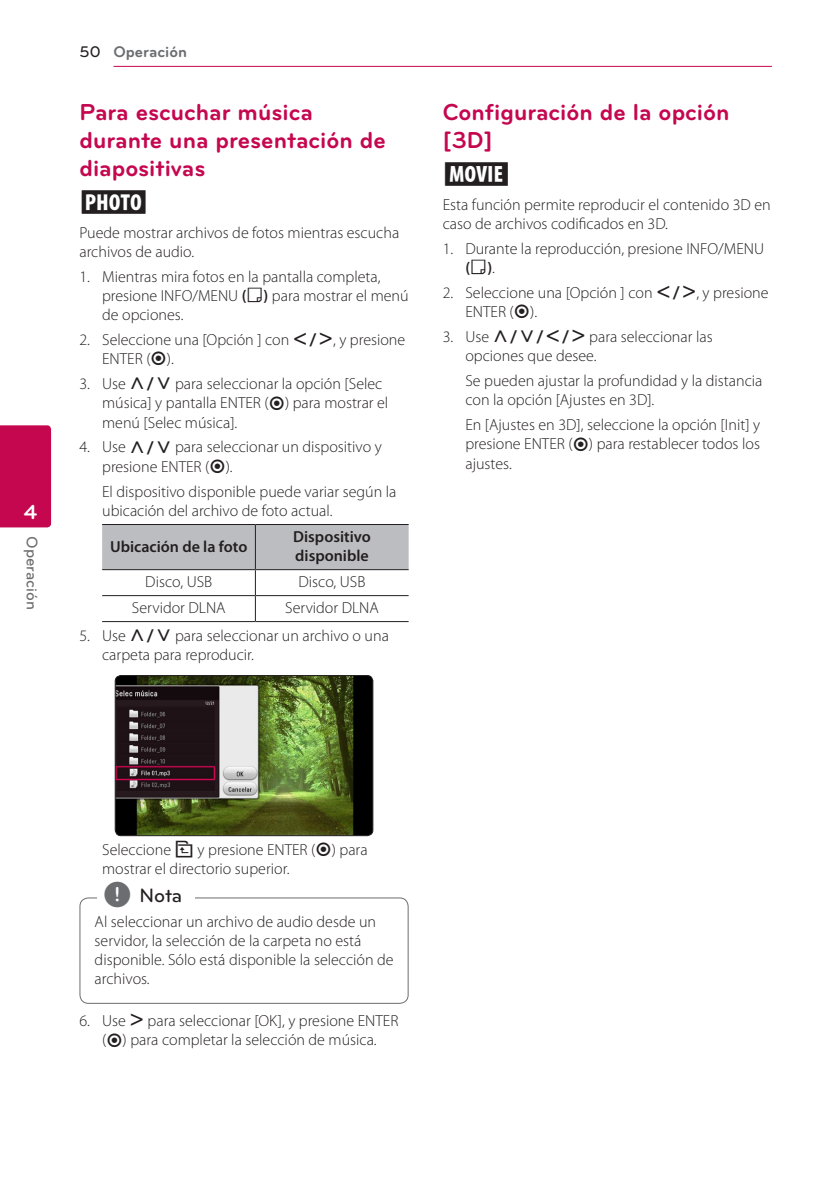
<style>
.page{position:relative;width:840px;height:1191px;background:#fff}
.page>*{position:absolute;margin:0;border:0;box-sizing:border-box;transform-origin:0 0}
.Title_2{font:700 24px/28px "Bryant LG";color:#c50750}
.Content_text_Light{font:24px "UPSYS Common";color:#231f20}
.t1{font:700 21px "Bryant LG";color:#fff}
.t2{font:500 20px "Bryant LG";color:#231f20}
.Content_text_Num{font:300 16px/19.2px "Myriad Pro";color:#231f20}
.Contents_Text_Sub_Nu{font:300 16px/19.2px "Myriad Pro";color:#231f20}
.Content_text_Light-2{font:300 16px/19.2px "Myriad Pro";color:#231f20}
.Content_text_Light-3{font:600 16px/19.2px "Myriad Pro";color:#231f20}
.t3{font:700 16px "Bryant LG";color:#6c6d70}
.t4{font:500 16px "Bryant LG";color:#6c6d70}
.s1{font-weight:500;color:#231f20}
.s2{font-weight:600}
.s3{font-family:"UPSYS Common";font-weight:400}
.s4{font-family:"UPSYS Common";font-weight:400;font-size:30px;color:#6c6d70}
</style>
<div class="page">
<hr style="left:113px;top:66px;width:658px;height:1px;background:#c50750">
<div style="left:0;top:425px;width:51px;height:102px;background:#c50750"></div>
<svg style="left:102px;top:525px;width:306px;height:96px"></svg>
<hr style="left:102px;top:524px;width:153px;height:1px;background:#231f20">
<hr style="left:255px;top:524px;width:153px;height:1px;background:#231f20">
<hr style="left:102px;top:621px;width:153px;height:1px;background:#231f20">
<hr style="left:255px;top:621px;width:153px;height:1px;background:#231f20">
<img style="left:115px;top:675px;width:257px;height:160px">
<div style="left:115px;top:675px;width:258px;height:161px;border:1px solid #231f20;border-radius:6px"></div>
<div style="left:79px;top:897px;width:329px;height:106px;border:1px solid #6c6d70;border-radius:9px"></div>
<div style="left:97px;top:891px;width:97px;height:20px;background:#fff"></div>
<h2 class="t1" style="left:24px;top:499px;width:15px">4</h2>
<p class="t4" style="left:42px;top:536px;width:75px;rotate:90deg">Operación</p>
<p class="t3" style="left:79px;top:42px;width:109px"><span class="s1">50</span> Operación</p>
<p class="Title_2" style="left:79px;top:98px;width:308px">Para escuchar música durante una presentación de diapositivas</p>
<p class="Content_text_Light" style="left:79px;top:188px;width:70px">i</p>
<p class="Content_text_Light-2" style="left:79px;top:223px;width:321px">Puede mostrar archivos de fotos mientras escucha archivos de audio.</p>
<p class="Content_text_Num" style="left:102px;top:267px;width:308px;text-indent:-23px">1. Mientras mira fotos en la pantalla completa, presione INFO/MENU <span class="s2">(</span><span class="s3">m</span><span class="s2">)</span> para mostrar el menú de opciones.</p>
<p class="Content_text_Num" style="left:102px;top:330px;width:304px;text-indent:-23px">2. Seleccione una [Opción ] con <span class="s3">A/D</span>, y presione<br>ENTER (<span class="s3">b</span>).</p>
<p class="Content_text_Num" style="left:102px;top:374px;width:287px;text-indent:-23px">3. Use <span class="s3">W/S</span> para seleccionar la opción [Selec música] y pantalla ENTER (<span class="s3">b</span>) para mostrar el menú [Selec música].</p>
<p class="Content_text_Num" style="left:102px;top:437px;width:281px;text-indent:-23px">4. Use <span class="s3">W/S</span> para seleccionar un dispositivo y presione ENTER (<span class="s3">b</span>).</p>
<p class="Contents_Text_Sub_Nu" style="left:102px;top:481px;width:296px">El dispositivo disponible puede variar según la ubicación del archivo de foto actual.</p>
<p class="Content_text_Light-3" style="left:110px;top:536px;width:139px">Ubicación de la foto</p>
<p class="Content_text_Light-3" style="left:293px;top:527px;width:79px">Dispositivo disponible</p>
<p class="Content_text_Light-2" style="left:145px;top:572px;width:68px">Disco, USB</p>
<p class="Content_text_Light-2" style="left:298px;top:572px;width:68px">Disco, USB</p>
<p class="Content_text_Light-2" style="left:132px;top:598px;width:95px">Servidor DLNA</p>
<p class="Content_text_Light-2" style="left:285px;top:598px;width:95px">Servidor DLNA</p>
<p class="Content_text_Num" style="left:102px;top:626px;width:288px;text-indent:-23px">5. Use <span class="s3">W/S</span> para seleccionar un archivo o una carpeta para reproducir.</p>
<p class="Title_2" style="left:442px;top:98px;width:288px">Configuración de la opción [3D]</p>
<p class="Content_text_Light" style="left:442px;top:160px;width:70px">y</p>
<p class="Content_text_Light-2" style="left:442px;top:195px;width:329px">Esta función permite reproducir el contenido 3D en caso de archivos codificados en 3D.</p>
<p class="Content_text_Num" style="left:465px;top:239px;width:300px;text-indent:-23px">1. Durante la reproducción, presione INFO/MENU <span class="s2">(</span><span class="s3">m</span><span class="s2">)</span>.</p>
<p class="Content_text_Num" style="left:465px;top:283px;width:304px;text-indent:-23px">2. Seleccione una [Opción ] con <span class="s3">A/D</span>, y presione<br>ENTER (<span class="s3">b</span>).</p>
<p class="Content_text_Num" style="left:465px;top:327px;width:248px;text-indent:-23px">3. Use <span class="s3">W/S/A/D</span> para seleccionar las opciones que desee.</p>
<p class="Content_text_Num" style="left:465px;top:371px;width:298px">Se pueden ajustar la profundidad y la distancia con la opción [Ajustes en 3D].</p>
<p class="Contents_Text_Sub_Nu" style="left:465px;top:415px;width:296px;text-align:justify">En [Ajustes en 3D], seleccione la opción [Init] y presione ENTER (<span class="s3">b</span>) para restablecer todos los ajustes.</p>
<p class="Contents_Text_Sub_Nu" style="left:102px;top:840px;width:267px">Seleccione <span class="s3">g</span> y presione ENTER (<span class="s3">b</span>) para mostrar el directorio superior.</p>
<p class="Content_text_Num" style="left:95px;top:911px;width:300px">Al seleccionar un archivo de audio desde un servidor, la selección de la carpeta no está disponible. Sólo está disponible la selección de archivos.</p>
<p class="t2" style="left:103px;top:882px;width:81px"><span class="s4">,</span> Nota</p>
<p class="Content_text_Num" style="left:79px;top:1011px;width:320px;text-align:center">6. Use <span class="s3">D</span> para seleccionar [OK], y presione ENTER (<span class="s3">b</span>) para completar la selección de música.</p>
</div>
